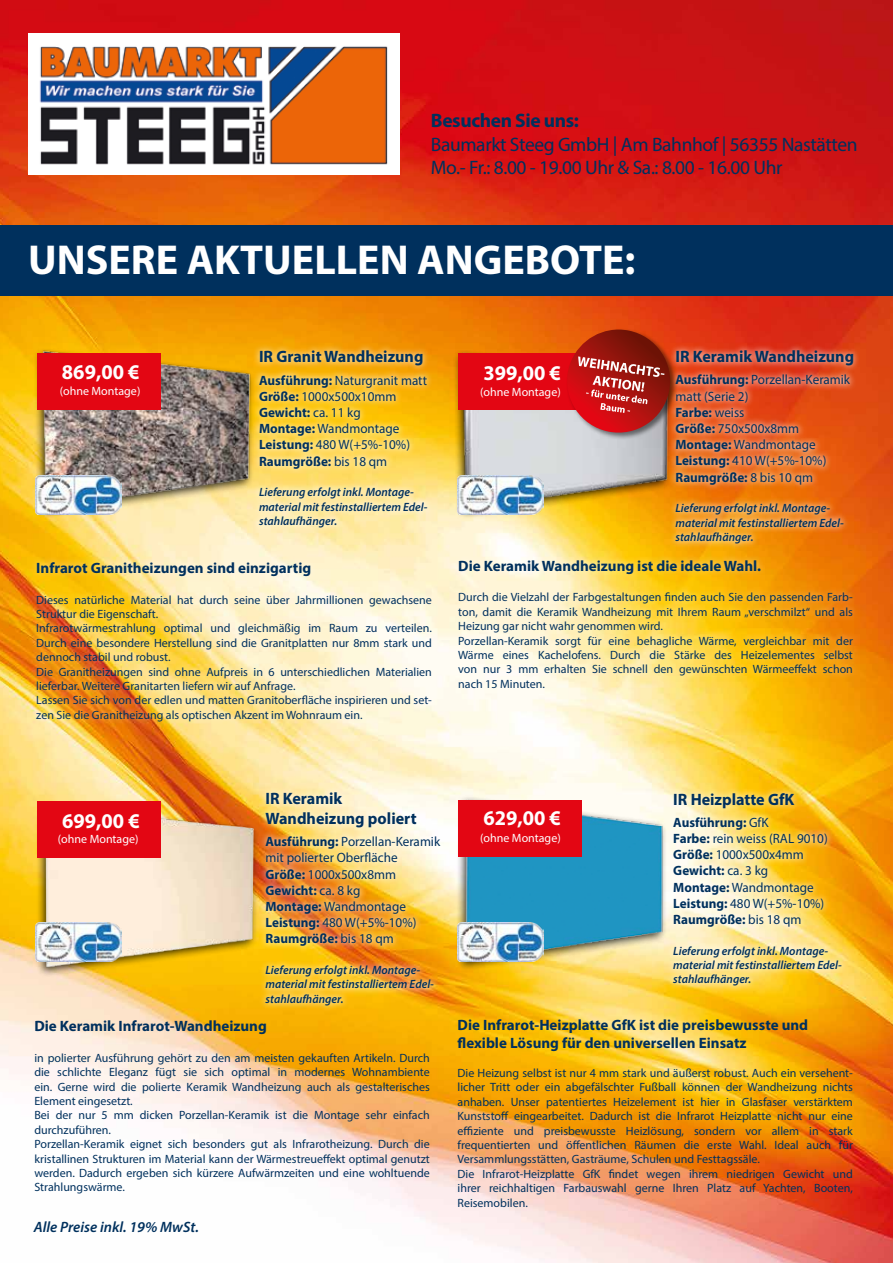
<style>
.page{position:relative;width:893px;height:1263px;background:#fff}
.page>*{position:absolute;margin:0;border:0;box-sizing:border-box;transform-origin:0 0}
.t1{font:700 42px "Myriad Pro";color:#fff}
.t2{font:700 21px "Myriad Pro";color:#fff}
.t3{font:19.5px/23.4px "Myriad Pro";letter-spacing:-.02em;color:#00305d}
.t4{font:700 19.5px "Myriad Pro";letter-spacing:-.02em;color:#00305d}
.t5{font:700 16.5px/19.8px "Myriad Pro";color:#00305d}
.t6{font:700 15px/18px "Myriad Pro";color:#00305d}
.t7{font:italic 600 15px "Myriad Pro";color:#00305d}
.t8{font:13.5px/16.2px "Myriad Pro";color:#00305d}
.t9{font:12px/14.4px "Myriad Pro";color:#00305d}
.t10{font:italic 600 12px/14.4px "Myriad Pro";color:#00305d}
.t11{font:12px "Myriad Pro";color:#fff}
.s1{font-weight:700}
</style>
<div class="page">
<img style="left:0;top:0;width:893px;height:1263px">
<div style="left:0;top:225px;width:893px;height:71px;background:#00305d"></div>
<div style="left:33px;top:347px;width:222px;height:172px;background:#000;opacity:.75"></div>
<img style="left:28px;top:342px;width:232px;height:173px">
<div style="left:252px;top:343px;width:182px;height:192px;background:#fff;opacity:.5"></div>
<div style="left:29px;top:555px;width:410px;height:173px;background:#fff;opacity:.5"></div>
<img style="left:36px;top:476px;width:86px;height:39px">
<div style="left:37px;top:353px;width:123px;height:57px;background:#e30613"></div>
<div style="left:35px;top:803px;width:223px;height:175px;background:#000;opacity:.75"></div>
<img style="left:33px;top:801px;width:225px;height:172px">
<div style="left:258px;top:785px;width:189px;height:227px;background:#fff;opacity:.5"></div>
<div style="left:37px;top:801px;width:124px;height:57px;background:#e30613"></div>
<img style="left:35px;top:923px;width:86px;height:39px">
<img style="left:444px;top:336px;width:236px;height:191px">
<img style="left:448px;top:787px;width:218px;height:186px">
<div style="left:668px;top:343px;width:192px;height:208px;background:#fff;opacity:.5"></div>
<img style="left:457px;top:476px;width:86px;height:39px">
<div style="left:458px;top:353px;width:124px;height:57px;background:#e30613"></div>
<div style="left:666px;top:785px;width:183px;height:208px;background:#fff;opacity:.5"></div>
<img style="left:457px;top:922px;width:86px;height:40px">
<div style="left:458px;top:800px;width:124px;height:57px;background:#e30613"></div>
<div style="left:451px;top:553px;width:408px;height:142px;background:#fff;opacity:.5"></div>
<img style="left:28px;top:33px;width:372px;height:141px">
<div style="left:565px;top:328px;width:113px;height:112px;background:#000;opacity:.5"></div>
<svg style="left:562px;top:330px;width:113px;height:107px;background:#b83f34"></svg>
<h3 class="t4" style="left:431px;top:108px;width:150px">Besuchen Sie uns:</h3>
<h3 class="t3" style="left:431px;top:132px;width:428px">Baumarkt Steeg GmbH | Am Bahnhof | 56355 Nastätten<br>Mo.- Fr.: 8.00 - 19.00 Uhr &amp; Sa.: 8.00 - 16.00 Uhr</h3>
<h1 class="t1" style="left:28px;top:232px;width:609px">UNSERE AKTUELLEN ANGEBOTE:</h1>
<h3 class="t5" style="left:259px;top:346px;width:166px">IR Granit Wandheizung</h3>
<p class="t8" style="left:259px;top:372px;width:169px"><span class="s1">Ausführung:</span> Naturgranit matt<br><span class="s1">Größe:</span> 1000x500x10mm<br><span class="s1">Gewicht:</span> ca. 11 kg<br><span class="s1">Montage:</span> Wandmontage<br><span class="s1">Leistung:</span> 480 W(+5%-10%)<br><span class="s1">Raumgröße:</span> bis 18 qm</p>
<p class="t10" style="left:259px;top:485px;width:170px">Lieferung erfolgt inkl. Montage&shy;material mit festinstalliertem Edel&shy;stahlaufhänger.</p>
<p class="t6" style="left:36px;top:558px;width:276px">Infrarot Granitheizungen sind einzigartig</p>
<p class="t9" style="left:36px;top:592px;width:397px">Dieses natürliche Material hat durch seine über Jahrmillionen gewachsene Struktur die Eigenschaft.<br>Infrarotwärmestrahlung optimal und gleichmäßig im Raum zu verteilen.<br>Durch eine besondere Herstellung sind die Granitplatten nur 8mm stark und dennoch stabil und robust.<br>Die Granitheizungen sind ohne Aufpreis in 6 unterschiedlichen Materialien lieferbar. Weitere Granitarten liefern wir auf Anfrage.<br>Lassen Sie sich von der edlen und matten Granitoberfläche inspirieren und set&shy;zen Sie die Granitheizung als optischen Akzent im Wohnraum ein.</p>
<h2 class="t2" style="left:62px;top:359px;width:79px">869,00 €</h2>
<p class="t11" style="left:60px;top:384px;width:82px">(ohne Montage)</p>
<h2 class="t2" style="left:483px;top:359px;width:79px">399,00 €</h2>
<p class="t11" style="left:480px;top:385px;width:82px">(ohne Montage)</p>
<h3 class="t5" style="left:675px;top:346px;width:180px">IR Keramik Wandheizung</h3>
<p class="t8" style="left:675px;top:372px;width:176px"><span class="s1">Ausführung:</span> Porzellan-Keramik matt (Serie 2)<br><span class="s1">Farbe:</span> weiss<br><span class="s1">Größe:</span> 750x500x8mm<br><span class="s1">Montage:</span> Wandmontage<br><span class="s1">Leistung:</span> 410 W(+5%-10%)<br><span class="s1">Raumgröße:</span> 8 bis 10 qm</p>
<p class="t10" style="left:675px;top:501px;width:170px">Lieferung erfolgt inkl. Montage&shy;material mit festinstalliertem Edel&shy;stahlaufhänger.</p>
<p class="t6" style="left:458px;top:556px;width:304px">Die Keramik Wandheizung ist die ideale Wahl.</p>
<p class="t9" style="left:458px;top:590px;width:396px">Durch die Vielzahl der Farbgestaltungen finden auch Sie den passenden Farb&shy;ton, damit die Keramik Wandheizung mit Ihrem Raum „verschmilzt“ und als Heizung gar nicht wahr genommen wird.<br>Porzellan-Keramik sorgt für eine behagliche Wärme, vergleichbar mit der Wärme eines Kachelofens. Durch die Stärke des Heizelementes selbst von nur 3 mm erhalten Sie schnell den gewünschten Wärmeeffekt schon nach 15 Minuten.</p>
<h2 class="t2" style="left:62px;top:807px;width:79px">699,00 €</h2>
<p class="t11" style="left:58px;top:831px;width:82px">(ohne Montage)</p>
<h3 class="t5" style="left:265px;top:788px;width:153px">IR Keramik<br>Wandheizung poliert</h3>
<p class="t8" style="left:265px;top:833px;width:176px"><span class="s1">Ausführung:</span> Porzellan-Keramik mit polierter Oberfläche<br><span class="s1">Größe:</span> 1000x500x8mm<br><span class="s1">Gewicht:</span> ca. 8 kg<br><span class="s1">Montage:</span> Wandmontage<br><span class="s1">Leistung:</span> 480 W(+5%-10%)<br><span class="s1">Raumgröße:</span> bis 18 qm</p>
<p class="t10" style="left:265px;top:962px;width:170px">Lieferung erfolgt inkl. Montage&shy;material mit festinstalliertem Edel&shy;stahlaufhänger.</p>
<p class="t6" style="left:34px;top:1016px;width:234px">Die Keramik Infrarot-Wandheizung</p>
<p class="t9" style="left:34px;top:1050px;width:397px">in polierter Ausführung gehört zu den am meisten gekauften Artikeln. Durch die schlichte Eleganz fügt sie sich optimal in modernes Wohnambiente ein. Gerne wird die polierte Keramik Wandheizung auch als gestalterisches Element eingesetzt.<br>Bei der nur 5 mm dicken Porzellan-Keramik ist die Montage sehr einfach durchzuführen.<br>Porzellan-Keramik eignet sich besonders gut als Infrarotheizung. Durch die kristallinen Strukturen im Material kann der Wärmestreueffekt optimal genutzt werden. Dadurch ergeben sich kürzere Aufwärmzeiten und eine wohltuende Strahlungswärme.</p>
<p class="t7" style="left:34px;top:1218px;width:167px">Alle Preise inkl. 19% MwSt.</p>
<h3 class="t5" style="left:673px;top:788px;width:123px">IR Heizplatte GfK</h3>
<p class="t8" style="left:673px;top:814px;width:156px"><span class="s1">Ausführung:</span> GfK<br><span class="s1">Farbe:</span> rein weiss (RAL 9010)<br><span class="s1">Größe:</span> 1000x500x4mm<br><span class="s1">Gewicht:</span> ca. 3 kg<br><span class="s1">Montage:</span> Wandmontage<br><span class="s1">Leistung:</span> 480 W(+5%-10%)<br><span class="s1">Raumgröße:</span> bis 18 qm</p>
<p class="t10" style="left:673px;top:943px;width:170px">Lieferung erfolgt inkl. Montage&shy;material mit festinstalliertem Edel&shy;stahlaufhänger.</p>
<p class="t6" style="left:458px;top:1015px;width:352px">Die Infrarot-Heizplatte GfK ist die preisbewusste und flexible Lösung für den universellen Einsatz</p>
<p class="t9" style="left:458px;top:1065px;width:397px">Die Heizung selbst ist nur 4 mm stark und äußerst robust. Auch ein versehent&shy;licher Tritt oder ein abgefälschter Fußball können der Wandheizung nichts anhaben. Unser patentiertes Heizelement ist hier in Glasfaser verstärktem Kunststoff eingearbeitet. Dadurch ist die Infrarot Heizplatte nicht nur eine effiziente und preisbewusste Heizlösung, sondern vor allem in stark frequentierten und öffentlichen Räumen die erste Wahl. Ideal auch für Versammlungsstätten, Gasträume, Schulen und Festtagssäle.<br>Die Infrarot-Heizplatte GfK findet wegen ihrem niedrigen Gewicht und ihrer reichhaltigen Farbauswahl gerne Ihren Platz auf Yachten, Booten, Reisemobilen.</p>
<h2 class="t2" style="left:483px;top:804px;width:79px">629,00 €</h2>
<p class="t11" style="left:480px;top:831px;width:82px">(ohne Montage)</p>
</div>
